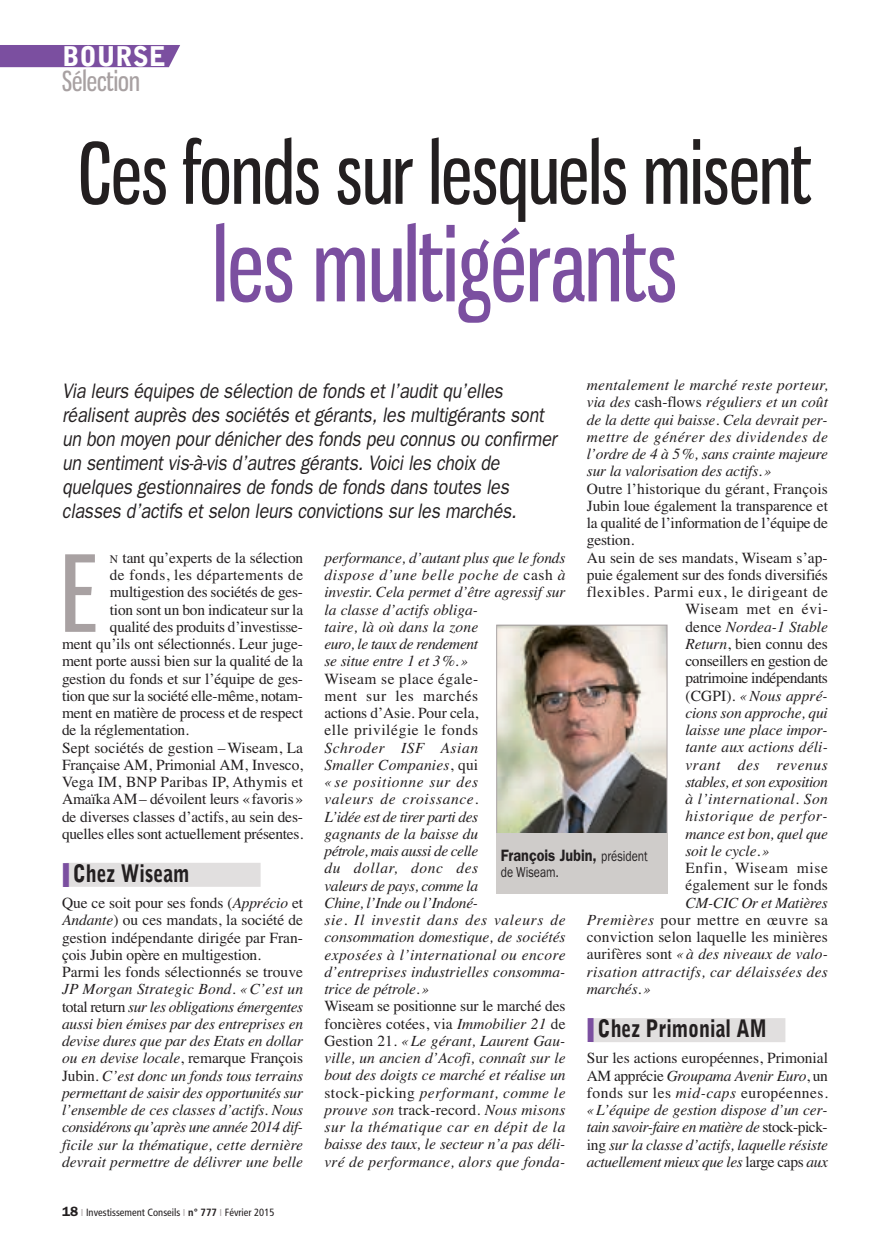
<style>
.page{position:relative;width:890px;height:1260px;background:#fff}
.page>*{position:absolute;margin:0;border:0;box-sizing:border-box;transform-origin:0 0}
.t1{font:103.95px "Gnuolane Free";color:#a8a1a2}
.t2{font:97.5px "Gnuolane Free";color:#7b4fa0;scale:.89 1}
.t3{font:82.5px "Gnuolane Free";color:#231f20;scale:.89 1}
.t4{font:27px "Gnuolane Free";color:#a8a1a2;scale:.93 1}
.t5{font:900 27px "Bell Gothic Std";color:#fff;scale:.96 1}
.t6{font:900 24px "Bell Gothic Std";color:#231f20;scale:.82 1}
.t7{font:italic 21px/24px "Franklin Gothic";letter-spacing:-.01em;color:#231f20;scale:.85 1}
.t8{font:600 16.5px "Franklin Gothic";color:#231f20;scale:.87 1}
.t9{font:italic 15.45px/17.2px "Times";letter-spacing:-.01em;color:#231f20;text-align:justify}
.t10{font:15.45px/17.2px "Times";letter-spacing:-.01em;color:#231f20}
.t11{font:15.45px "Times";letter-spacing:.01em;color:#231f20}
.t12{font:15.45px "Times";letter-spacing:.04em;color:#231f20}
.t13{font:italic 15.45px "Times";letter-spacing:.04em;color:#231f20}
.t14{font:15.45px "Times";letter-spacing:.015em;color:#231f20}
.t15{font:15.45px "Times";letter-spacing:.03em;color:#231f20}
.t16{font:italic 15.45px "Times";letter-spacing:-.03em;color:#231f20}
.t17{font:15.45px "Times";letter-spacing:-.03em;color:#231f20}
.t18{font:italic 15.45px "Times";letter-spacing:.01em;color:#231f20}
.t19{font:italic 15.45px "Times";letter-spacing:.03em;color:#231f20}
.t20{font:15px "Franklin Gothic";color:#231f20;scale:.78 1}
.t21{font:condensed 10.5px "Frutiger";color:#231f20}
.s1{font-style:normal}
.s2{font-style:italic}
.s3{color:#7b4fa0}
.s4{font-size:11.55px}
.s5{font-weight:400;font-size:15px}
.s6{font-family:"Franklin Gothic";font-weight:600;font-stretch:normal;font-size:13.5px}
.s7{font-family:"Franklin Gothic";font-stretch:normal;color:#a8a1a2}
.s8{font-weight:700}
</style>
<div class="page">
<div style="left:66px;top:862px;width:194px;height:24px;background:#e1dfdf"></div>
<div style="left:591px;top:1018px;width:194px;height:24px;background:#e1dfdf"></div>
<div style="left:0;top:45px;width:180px;height:22px;background:#7b4fa0"></div>
<img style="left:498px;top:626px;width:167px;height:207px">
<div style="left:496px;top:624px;width:171px;height:224px;border:1px solid #a8a1a2"></div>
<div style="left:496px;top:833px;width:171px;height:60px;background:#cfccca"></div>
<h3 class="t5" style="left:62px;top:40px;width:110px">BOURSE</h3>
<h3 class="t4" style="left:62px;top:66px;width:85px">Sélection</h3>
<h3 class="t3" style="left:79px;top:127px;width:824px">Ces fonds sur lesquels misent</h3>
<h2 class="t2" style="left:213px;top:211px;width:523px">les multigérants</h2>
<p class="t9" style="left:586px;top:378px;width:242px">mentalement le marché reste porteur, via des <span class="s1">cash-flows</span> réguliers et un coût de la dette qui baisse. Cela devrait per&shy;mettre de générer des dividendes de l’ordre de 4 à 5 %, sans crainte majeure sur la valorisation des actifs. »</p>
<p class="t11" style="left:586px;top:483px;width:242px">Outre l’historique du gérant, François</p>
<p class="t10" style="left:586px;top:498px;width:242px">Jubin loue également la transparence et</p>
<p class="t10" style="left:586px;top:516px;width:242px">la qualité de l’information de l’équipe de</p>
<p class="t10" style="left:586px;top:533px;width:49px">gestion.</p>
<p class="t10" style="left:586px;top:550px;width:242px">Au sein de ses mandats, Wiseam s’ap-</p>
<p class="t10" style="left:586px;top:567px;width:242px">puie également sur des fonds diversifiés</p>
<p class="t12" style="left:586px;top:586px;width:242px">flexibles. Parmi eux, le dirigeant de</p>
<p class="t12" style="left:685px;top:603px;width:144px">Wiseam met en évi-</p>
<p class="t9" style="left:685px;top:619px;width:144px"><span class="s1">dence</span> Nordea-1 Stable</p>
<p class="t10" style="left:685px;top:636px;width:144px"><span class="s2">Return</span>, bien connu des</p>
<p class="t10" style="left:685px;top:654px;width:144px">conseillers en gestion de</p>
<p class="t17" style="left:685px;top:672px;width:144px">patrimoine indépendants</p>
<p class="t9" style="left:685px;top:688px;width:144px"><span class="s1">(CGPI).</span> « Nous appré-</p>
<p class="t9" style="left:685px;top:705px;width:144px">cions son approche, qui</p>
<p class="t9" style="left:685px;top:722px;width:143px">laisse une place impor-</p>
<p class="t18" style="left:685px;top:741px;width:144px">tante aux actions déli-</p>
<p class="t13" style="left:685px;top:759px;width:144px">vrant des revenus</p>
<p class="t16" style="left:685px;top:776px;width:144px">stables, et son exposition</p>
<p class="t19" style="left:685px;top:793px;width:144px">à l’international. Son</p>
<p class="t13" style="left:685px;top:810px;width:143px">historique de perfor-</p>
<p class="t9" style="left:685px;top:826px;width:144px">mance est bon, quel que</p>
<p class="t9" style="left:685px;top:843px;width:86px">soit le cycle. »</p>
<p class="t10" style="left:685px;top:860px;width:144px">Enfin, Wiseam mise également sur le fonds</p>
<p class="t9" style="left:586px;top:895px;width:242px;text-indent:99px">CM-CIC Or et Matières Premières <span class="s1">pour mettre en œuvre sa conviction selon laquelle les minières aurifères sont</span> « à des niveaux de valo&shy;risation attractifs, car délaissées des marchés. »</p>
<h3 class="t6" style="left:586px;top:1014px;width:221px"><span class="s3">❙</span>Chez Primonial AM</h3>
<p class="t9" style="left:586px;top:1050px;width:242px"><span class="s1">Sur les actions européennes, Primonial AM apprécie</span> Groupama Avenir Euro<span class="s1">, un fonds sur les</span> mid-caps <span class="s1">européennes. </span>« L’équipe de gestion dispose d’un cer&shy;tain savoir-faire en matière de <span class="s1">stock-pick&shy;ing</span> sur la classe d’actifs, laquelle résiste actuellement mieux que les <span class="s1">large caps</span> aux</p>
<p class="t7" style="left:62px;top:380px;width:586px">Via leurs équipes de sélection de fonds et l’audit qu’elles réalisent auprès des sociétés et gérants, les multigérants sont un bon moyen pour dénicher des fonds peu connus ou confirmer un sentiment vis-à-vis d’autres gérants. Voici les choix de quelques gestionnaires de fonds de fonds dans toutes les classes d’actifs et selon leurs convictions sur les marchés.</p>
<h1 class="t1" style="left:61px;top:535px;width:38px">E</h1>
<p class="t10" style="left:110px;top:550px;width:195px"><span class="s4">N</span> tant qu’experts de la sélection</p>
<p class="t9" style="left:324px;top:550px;width:242px;text-align:left">performance, d’autant plus que le fonds dispose d’une belle poche de <span class="s1">cash</span> à investir. Cela permet d’être agressif sur la classe d’actifs obliga-<br>taire, là où dans la zone<br>euro, le taux de rendement<br>se situe entre 1 et 3 %. »</p>
<p class="t10" style="left:324px;top:671px;width:155px;text-align:justify">Wiseam se place égale&shy;ment sur les marchés actions d’Asie. Pour cela, elle privilégie le fonds</p>
<p class="t9" style="left:324px;top:740px;width:242px;text-align:left">Schroder ISF Asian<br>Smaller Companies<span class="s1">, qui<br></span>« se positionne sur des<br>valeurs de croissance.<br>L’idée est de tirer parti des<br>gagnants de la baisse du<br>pétrole, mais aussi de celle<br>du dollar, donc des<br>valeurs de pays, comme la<br>Chine, l’Inde ou l’Indoné-<br>sie. Il investit dans des valeurs de consommation domestique, de sociétés exposées à l’international ou encore d’entreprises industrielles consomma&shy;trice de pétrole. »</p>
<p class="t9" style="left:324px;top:998px;width:242px"><span class="s1">Wiseam se positionne sur le marché des foncières cotées, via</span> Immobilier 21 <span class="s1">de Gestion 21.</span> « Le gérant, Laurent Gau&shy;ville, un ancien d’Acofi, connaît sur le bout des doigts ce marché et réalise un <span class="s1">stock-picking</span> performant, comme le prouve son <span class="s1">track-record</span>. Nous misons sur la thématique car en dépit de la baisse des taux, le secteur n’a pas déli&shy;vré de performance, alors que fonda-</p>
<p class="t15" style="left:110px;top:569px;width:195px">de fonds, les départements de</p>
<p class="t10" style="left:110px;top:585px;width:194px">multigestion des sociétés de ges-</p>
<p class="t10" style="left:110px;top:602px;width:195px">tion sont un bon indicateur sur la</p>
<p class="t10" style="left:110px;top:619px;width:194px">qualité des produits d’investisse-</p>
<p class="t10" style="left:62px;top:636px;width:242px">ment qu’ils ont sélectionnés. Leur juge-</p>
<p class="t10" style="left:62px;top:654px;width:242px">ment porte aussi bien sur la qualité de la</p>
<p class="t10" style="left:62px;top:671px;width:242px">gestion du fonds et sur l’équipe de ges-</p>
<p class="t10" style="left:62px;top:688px;width:242px">tion que sur la société elle-même, notam-</p>
<p class="t10" style="left:62px;top:705px;width:242px">ment en matière de process et de respect</p>
<p class="t10" style="left:62px;top:723px;width:128px">de la réglementation.</p>
<p class="t11" style="left:62px;top:742px;width:242px">Sept sociétés de gestion –Wiseam, La</p>
<p class="t10" style="left:62px;top:757px;width:242px">Française AM, Primonial AM, Invesco,</p>
<p class="t14" style="left:62px;top:776px;width:242px">Vega IM, BNP Paribas IP, Athymis et</p>
<p class="t10" style="left:62px;top:792px;width:242px">Amaïka AM – dévoilent leurs « favoris »</p>
<p class="t10" style="left:62px;top:809px;width:242px">de diverses classes d’actifs, au sein des-</p>
<p class="t10" style="left:62px;top:826px;width:242px">quelles elles sont actuellement présentes.</p>
<h3 class="t6" style="left:62px;top:859px;width:157px"><span class="s3">❙</span>Chez Wiseam</h3>
<p class="t9" style="left:62px;top:895px;width:242px;text-align:left"><span class="s1">Que ce soit pour ses fonds (</span>Apprécio <span class="s1">et </span>Andante<span class="s1">) ou ces mandats, la société de gestion indépendante dirigée par Fran&shy;çois Jubin opère en multigestion.<br>Parmi les fonds sélectionnés se trouve </span>JP Morgan Strategic Bond<span class="s1">.</span> « C’est un <span class="s1">total return</span> sur les obligations émergentes aussi bien émises par des entreprises en devise dures que par des Etats en dollar ou en devise locale<span class="s1">, remarque François Jubin.</span> C’est donc un fonds tous terrains permettant de saisir des opportunités sur l’ensemble de ces classes d’actifs. Nous considérons qu’après une année 2014 dif&shy;ficile sur la thématique, cette dernière devrait permettre de délivrer une belle</p>
<p class="t8" style="left:500px;top:850px;width:170px">François Jubin, <span class="s5">président</span></p>
<p class="t20" style="left:500px;top:867px;width:76px">de Wiseam.</p>
<p class="t21" style="left:62px;top:1207px;width:214px"><span class="s6">18</span> <span class="s7">I</span> Investissement Conseils <span class="s7">I</span> <span class="s8">n° 777</span> <span class="s7">I</span> Février 2015</p>
</div>
